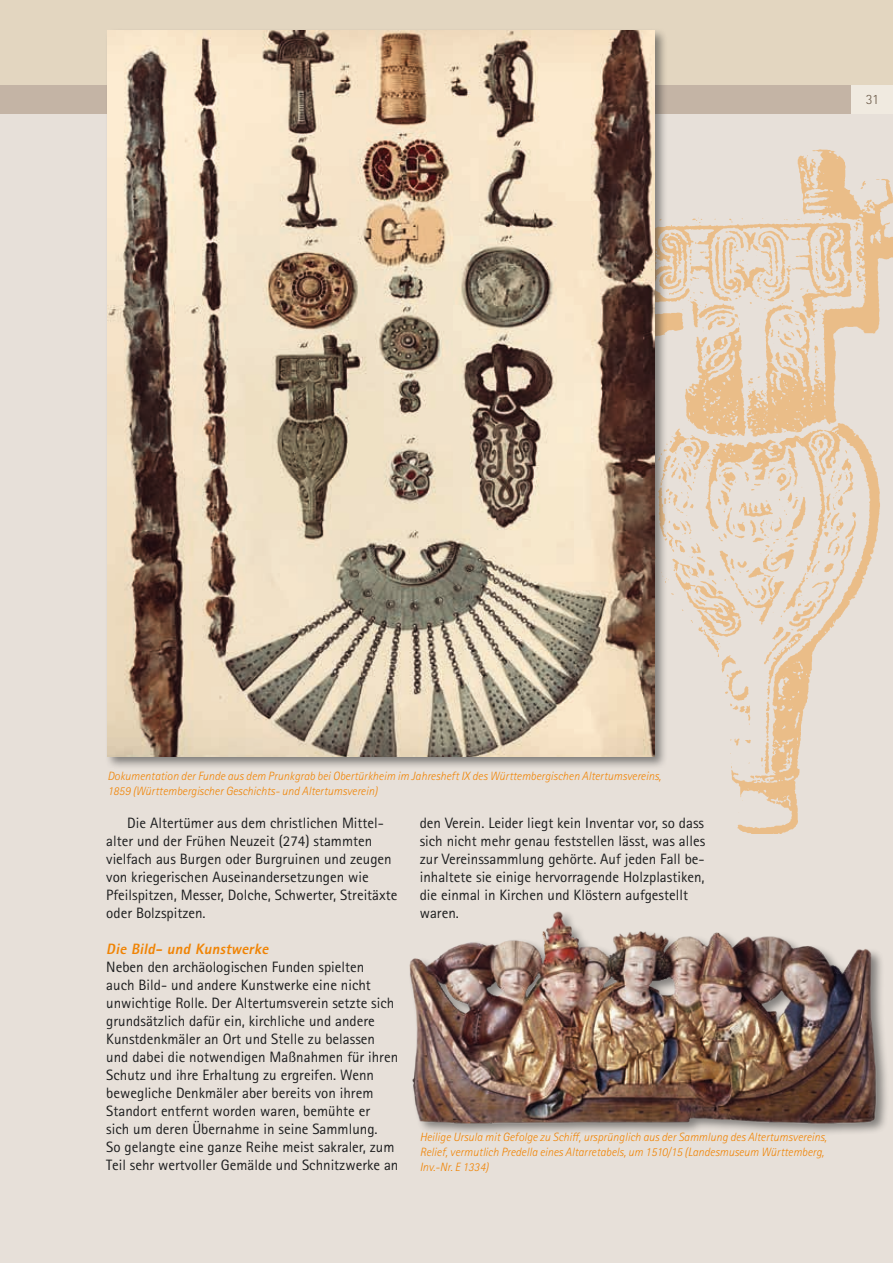
<style>
.page{position:relative;width:893px;height:1263px;background:#fff}
.page>*{position:absolute;margin:0;border:0;box-sizing:border-box;transform-origin:0 0}
.t1{font:15px/18px "Rotis Sans Serif Pro";color:#1d1e1f}
.t2{font:italic 800 15px "Rotis Sans Serif Pro";color:#f08405}
.t3{font:300 14.25px "Rotis Sans Serif Pro";color:#6e5d4c}
.t4{font:italic 300 12px/15px "Rotis Sans Serif Pro";color:#f08405}
</style>
<div class="page">
<div style="left:0;top:108px;width:893px;height:1155px;background:#e7e0d9"></div>
<div style="left:0;top:0;width:893px;height:108px;background:#e3d6c0"></div>
<div style="left:0;top:85px;width:893px;height:29px;background:#c4b4a5"></div>
<div style="left:852px;top:85px;width:41px;height:29px;background:#f0eae0"></div>
<img style="left:668px;top:149px;width:225px;height:684px">
<div style="left:105px;top:28px;width:563px;height:742px;background:#1d1e1f;opacity:.5"></div>
<img style="left:107px;top:30px;width:547px;height:726px">
<img style="left:409px;top:911px;width:478px;height:222px">
<p class="t3" style="left:866px;top:91px;width:15px">31</p>
<p class="t4" style="left:107px;top:768px;width:555px">Dokumentation der Funde aus dem Prunkgrab bei Obertürkheim im Jahresheft IX des Württembergischen Altertumsvereins,<br>1859 (Württembergischer Geschichts- und Altertumsverein)</p>
<p class="t1" style="left:106px;top:814px;width:293px;text-indent:21px">Die Altertümer aus dem christlichen Mittel&shy;alter und der Frühen Neuzeit (274) stammten vielfach aus Burgen oder Burgruinen und zeugen von kriegerischen Auseinandersetzungen wie Pfeilspitzen, Messer, Dolche, Schwerter, Streitäxte oder Bolzspitzen.</p>
<p class="t2" style="left:106px;top:939px;width:167px">Die Bild- und Kunstwerke</p>
<p class="t1" style="left:106px;top:958px;width:294px">Neben den archäologischen Funden spielten<br>auch Bild- und andere Kunstwerke eine nicht unwichtige Rolle. Der Altertumsverein setzte sich grundsätzlich dafür ein, kirchliche und andere Kunstdenkmäler an Ort und Stelle zu belassen und dabei die notwendigen Maßnahmen für ihren Schutz und ihre Erhaltung zu ergreifen. Wenn bewegliche Denkmäler aber bereits von ihrem Standort entfernt worden waren, bemühte er<br>sich um deren Übernahme in seine Sammlung.<br>So gelangte eine ganze Reihe meist sakraler, zum Teil sehr wertvoller Gemälde und Schnitzwerke an</p>
<p class="t1" style="left:420px;top:814px;width:287px">den Verein. Leider liegt kein Inventar vor, so dass sich nicht mehr genau feststellen lässt, was alles zur Vereinssammlung gehörte. Auf jeden Fall be&shy;inhaltete sie einige hervorragende Holzplastiken, die einmal in Kirchen und Klöstern aufgestellt waren.</p>
<p class="t4" style="left:420px;top:1129px;width:409px">Heilige Ursula mit Gefolge zu Schiff, ursprünglich aus der Sammlung des Altertumsvereins,<br>Relief, vermutlich Predella eines Altarretabels, um 1510/15 (Landesmuseum Württemberg,<br>Inv.-Nr. E 1334)</p>
</div>
